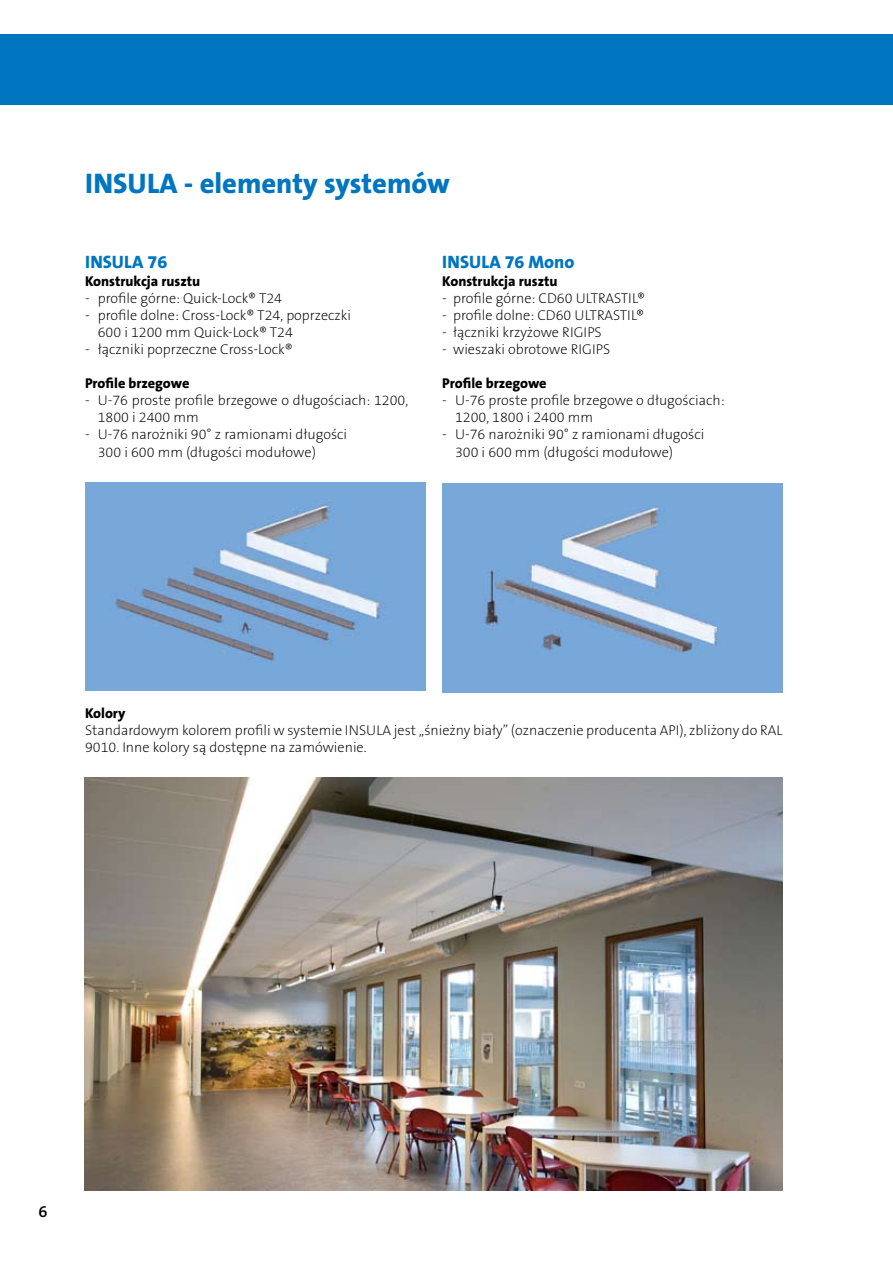
<style>
.page{position:relative;width:893px;height:1263px;background:#fff}
.page>*{position:absolute;margin:0;border:0;box-sizing:border-box;transform-origin:0 0}
.t1{font:800 28.5px "The Sans B W8";color:#0076c0}
.t2{font:800 18px "The Sans B W8";color:#0076c0}
.t3{font:600 16.5px "The Sans B W6";color:#000}
.t4{font:200 14.25px/17.1px "The Sans B W2";color:#000}
.t5{font:800 14.25px "The Sans B W8";color:#000}
</style>
<div class="page">
<div style="left:0;top:34px;width:893px;height:71px;background:#0076c0"></div>
<img style="left:85px;top:483px;width:340px;height:208px">
<img style="left:442px;top:484px;width:340px;height:208px">
<img style="left:85px;top:777px;width:697px;height:414px">
<h1 class="t1" style="left:85px;top:165px;width:366px">INSULA - elementy systemów</h1>
<p class="t2" style="left:85px;top:251px;width:84px">INSULA 76</p>
<p class="t5" style="left:85px;top:272px;width:117px">Konstrukcja rusztu</p>
<p class="t4" style="left:85px;top:289px;width:199px">- profile górne: Quick-Lock® T24</p>
<p class="t4" style="left:98px;top:306px;width:255px;text-indent:-13px">- profile dolne: Cross-Lock® T24, poprzeczki<br>600 i 1200 mm Quick-Lock® T24</p>
<p class="t4" style="left:85px;top:341px;width:209px">- łączniki poprzeczne Cross-Lock®</p>
<p class="t5" style="left:85px;top:374px;width:106px">Profile brzegowe</p>
<p class="t4" style="left:98px;top:392px;width:312px;text-indent:-13px">- U-76 proste profile brzegowe o długościach: 1200,<br>1800 i 2400 mm</p>
<p class="t4" style="left:98px;top:426px;width:251px;text-indent:-13px">- U-76 narożniki 90° z ramionami długości<br>300 i 600 mm (długości modułowe)</p>
<p class="t2" style="left:442px;top:251px;width:134px">INSULA 76 Mono</p>
<p class="t5" style="left:442px;top:272px;width:117px">Konstrukcja rusztu</p>
<p class="t4" style="left:442px;top:289px;width:204px">- profile górne: CD60 ULTRASTIL®</p>
<p class="t4" style="left:442px;top:306px;width:203px">- profile dolne: CD60 ULTRASTIL®</p>
<p class="t4" style="left:442px;top:324px;width:161px">- łączniki krzyżowe RIGIPS</p>
<p class="t4" style="left:442px;top:341px;width:169px">- wieszaki obrotowe RIGIPS</p>
<p class="t5" style="left:442px;top:374px;width:106px">Profile brzegowe</p>
<p class="t4" style="left:455px;top:392px;width:271px;text-indent:-13px">- U-76 proste profile brzegowe o długościach:<br>1200, 1800 i 2400 mm</p>
<p class="t4" style="left:455px;top:426px;width:251px;text-indent:-13px">- U-76 narożniki 90° z ramionami długości<br>300 i 600 mm (długości modułowe)</p>
<p class="t5" style="left:85px;top:704px;width:42px">Kolory</p>
<p class="t4" style="left:85px;top:722px;width:699px">Standardowym kolorem profili w systemie INSULA jest „śnieżny biały” (oznaczenie producenta API), zbliżony do RAL<br>9010. Inne kolory są dostępne na zamówienie.</p>
<p class="t3" style="left:38px;top:1200px;width:11px">6</p>
</div>
